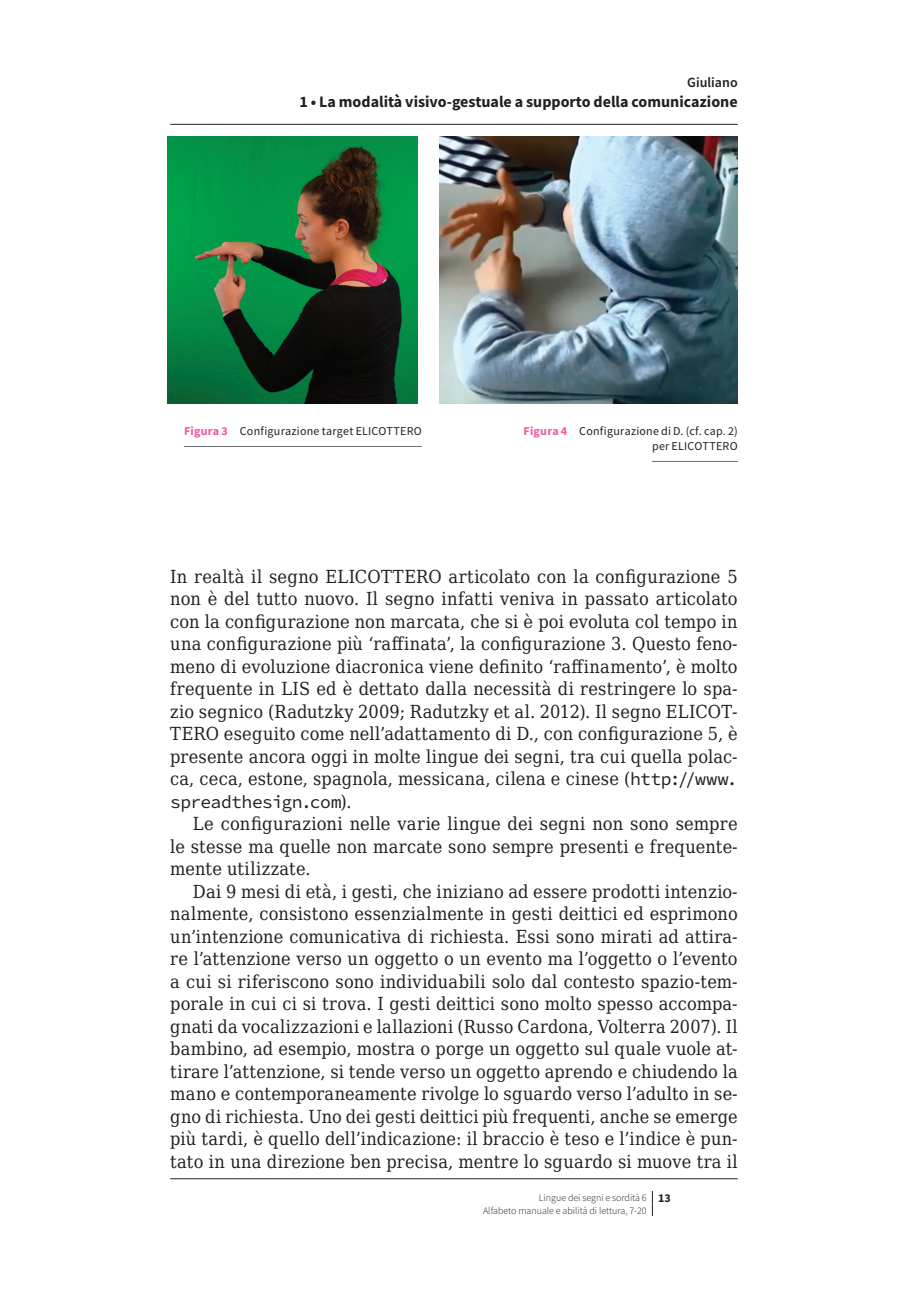
<style>
.page{position:relative;width:908px;height:1304px;background:#fff}
.page>*{position:absolute;margin:0;border:0;box-sizing:border-box;transform-origin:0 0}
._032-ecf-para-2{font:18px/22.4px "DejaVu Serif Condensed";letter-spacing:.015em;color:#231f20;text-align:justify}
._031-ecf-para-1{font:18px/22.4px "DejaVu Serif Condensed";letter-spacing:.01em;color:#231f20;text-align:justify}
.t1{font:700 16px "Source Sans Pro";color:#231f20}
.t2{font:600 14px "Source Sans Pro";color:#231f20}
._055e-ecf-figura-didascalia_dx___filetto{font:12px/15px "Source Sans Pro";letter-spacing:.02em;color:#231f20;text-align:right}
.t3{font:300 10px/12.4px "Source Sans Pro";color:#231f20}
.s1{font-weight:700;color:#ef59a1}
.s2{font-family:"Source Code Pro"}
.s3{font-weight:700;font-size:12px}
</style>
<div class="page">
<svg style="left:651px;top:1191px;width:1px;height:25px"></svg>
<img style="left:167px;top:136px;width:251px;height:267px">
<img style="left:439px;top:136px;width:298px;height:267px">
<hr style="left:184px;top:446px;width:237px;height:1px;background:#6c6d70">
<hr style="left:651px;top:461px;width:86px;height:1px;background:#6c6d70">
<hr style="left:170px;top:124px;width:567px;height:1px;background:#231f20">
<hr style="left:170px;top:1178px;width:567px;height:1px;background:#231f20">
<p class="t2" style="left:687px;top:74px;width:52px">Giuliano</p>
<p class="t1" style="left:299px;top:91px;width:439px">1 • La modalità visivo-gestuale a supporto della comunicazione</p>
<p class="_055e-ecf-figura-didascalia_dx___filetto" style="left:184px;top:423px;width:239px"><span class="s1">Figura 3</span> Configurazione target ELICOTTERO</p>
<p class="_055e-ecf-figura-didascalia_dx___filetto" style="left:523px;top:423px;width:216px"><span class="s1">Figura 4</span> Configurazione di D. (cf. cap. 2) per ELICOTTERO</p>
<p class="_031-ecf-para-1" style="left:170px;top:565px;width:568px">In realtà il segno ELICOTTERO articolato con la configurazione 5 non è del tutto nuovo. Il segno infatti veniva in passato articolato con la configurazione non marcata, che si è poi evoluta col tempo in una configurazione più ‘raffinata’, la configurazione 3. Questo feno&shy;meno di evoluzione diacronica viene definito ‘raffinamento’, è molto frequente in LIS ed è dettato dalla necessità di restringere lo spa&shy;zio segnico (Radutzky 2009; Radutzky et al. 2012). Il segno ELICOT-TERO eseguito come nell’adattamento di D., con configurazione 5, è presente ancora oggi in molte lingue dei segni, tra cui quella polac&shy;ca, ceca, estone, spagnola, messicana, cilena e cinese (<span class="s2">http://www. spreadthesign.com</span>).</p>
<p class="_032-ecf-para-2" style="left:170px;top:812px;width:568px;text-indent:23px">Le configurazioni nelle varie lingue dei segni non sono sempre le stesse ma quelle non marcate sono sempre presenti e frequente&shy;mente utilizzate.</p>
<p class="_032-ecf-para-2" style="left:170px;top:880px;width:568px;text-indent:23px">Dai 9 mesi di età, i gesti, che iniziano ad essere prodotti intenzio&shy;nalmente, consistono essenzialmente in gesti deittici ed esprimono un’intenzione comunicativa di richiesta. Essi sono mirati ad attira&shy;re l’attenzione verso un oggetto o un evento ma l’oggetto o l’evento a cui si riferiscono sono individuabili solo dal contesto spazio-tem&shy;porale in cui ci si trova. I gesti deittici sono molto spesso accompa&shy;gnati da vocalizzazioni e lallazioni (Russo Cardona, Volterra 2007). Il bambino, ad esempio, mostra o porge un oggetto sul quale vuole at&shy;tirare l’attenzione, si tende verso un oggetto aprendo e chiudendo la mano e contemporaneamente rivolge lo sguardo verso l’adulto in se&shy;gno di richiesta. Uno dei gesti deittici più frequenti, anche se emerge più tardi, è quello dell’indicazione: il braccio è teso e l’indice è pun&shy;tato in una direzione ben precisa, mentre lo sguardo si muove tra il</p>
<p class="t3" style="left:483px;top:1191px;width:189px;text-indent:56px">Lingue dei segni e sordità 6 <span class="s3">13<br></span>Alfabeto manuale e abilità di lettura, 7-20</p>
</div>
